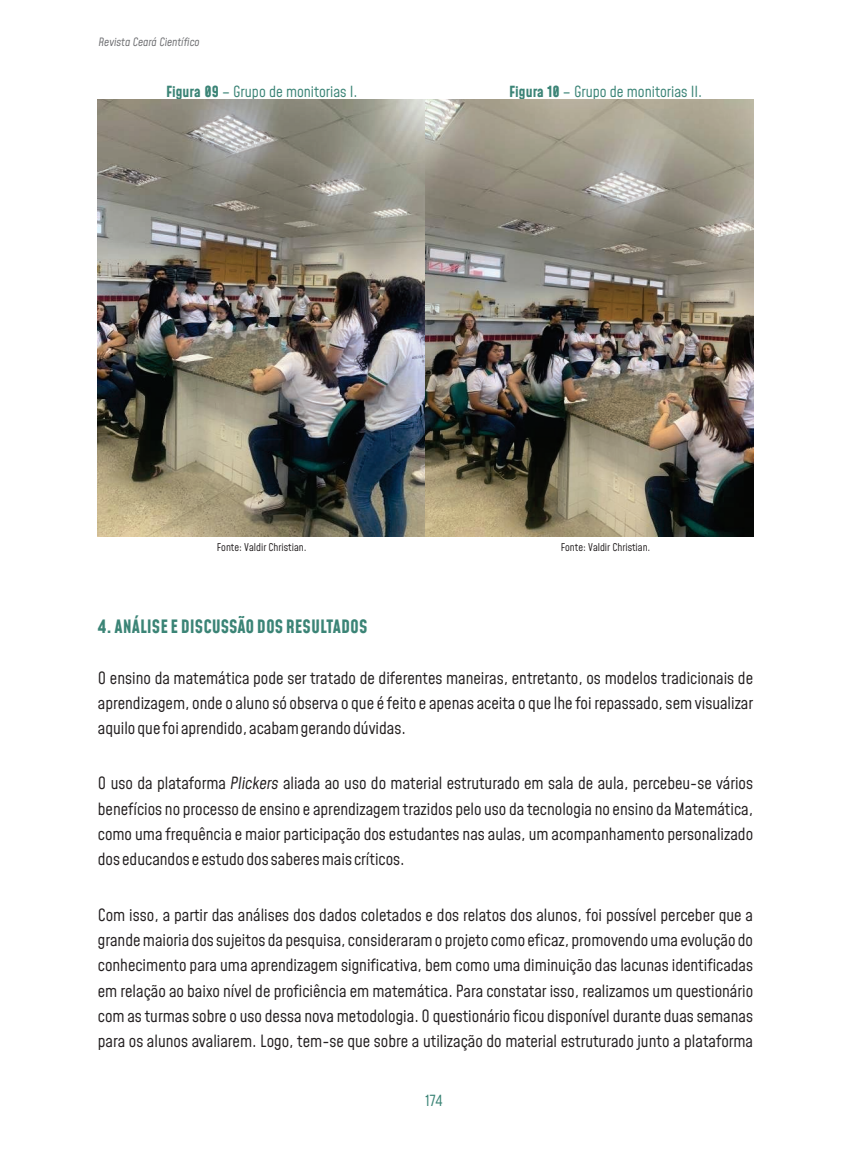
<style>
.page{position:relative;width:851px;height:1149px;background:#fff}
.page>*{position:absolute;margin:0;border:0;box-sizing:border-box;transform-origin:0 0}
.t1{font:700 18px "Mohave";color:#3b8476}
.t2{font:16.5px/25.3px "Mohave";color:#231f20;text-align:justify}
.t3{font:15px "Mohave";color:#3b8476}
.t4{font:italic 11.25px "Mohave";color:#6c6d70}
.t5{font:10.5px "Mohave";color:#231f20}
.s1{font-weight:700}
.s2{font-style:italic}
</style>
<div class="page">
<img style="left:98px;top:99px;width:655px;height:437px">
<p class="t4" style="left:98px;top:35px;width:103px">Revista Ceará Científico</p>
<p class="t3" style="left:166px;top:82px;width:193px"><span class="s1">Figura 09</span> – Grupo de monitorias I.</p>
<p class="t3" style="left:509px;top:82px;width:195px"><span class="s1">Figura 10</span> – Grupo de monitorias II.</p>
<p class="t5" style="left:217px;top:540px;width:91px">Fonte: Valdir Christian.</p>
<p class="t5" style="left:560px;top:540px;width:91px">Fonte: Valdir Christian.</p>
<p class="t1" style="left:98px;top:614px;width:271px">4. ANÁLISE E DISCUSSÃO DOS RESULTADOS</p>
<p class="t2" style="left:98px;top:666px;width:656px">O ensino da matemática pode ser tratado de diferentes maneiras, entretanto, os modelos tradicionais de aprendizagem, onde o aluno só observa o que é feito e apenas aceita o que lhe foi repassado, sem visualizar aquilo que foi aprendido, acabam gerando dúvidas.</p>
<p class="t2" style="left:98px;top:771px;width:656px">O uso da plataforma <span class="s2">Plickers</span> aliada ao uso do material estruturado em sala de aula, percebeu-se vários benefícios no processo de ensino e aprendizagem trazidos pelo uso da tecnologia no ensino da Matemática, como uma frequência e maior participação dos estudantes nas aulas, um acompanhamento personalizado dos educandos e estudo dos saberes mais críticos.</p>
<p class="t2" style="left:98px;top:902px;width:656px">Com isso, a partir das análises dos dados coletados e dos relatos dos alunos, foi possível perceber que a grande maioria dos sujeitos da pesquisa, consideraram o projeto como eficaz, promovendo uma evolução do conhecimento para uma aprendizagem significativa, bem como uma diminuição das lacunas identificadas em relação ao baixo nível de proficiência em matemática. Para constatar isso, realizamos um questionário com as turmas sobre o uso dessa nova metodologia. O questionário ficou disponível durante duas semanas para os alunos avaliarem. Logo, tem-se que sobre a utilização do material estruturado junto a plataforma</p>
<p class="t3" style="left:425px;top:1091px;width:19px">174</p>
</div>
